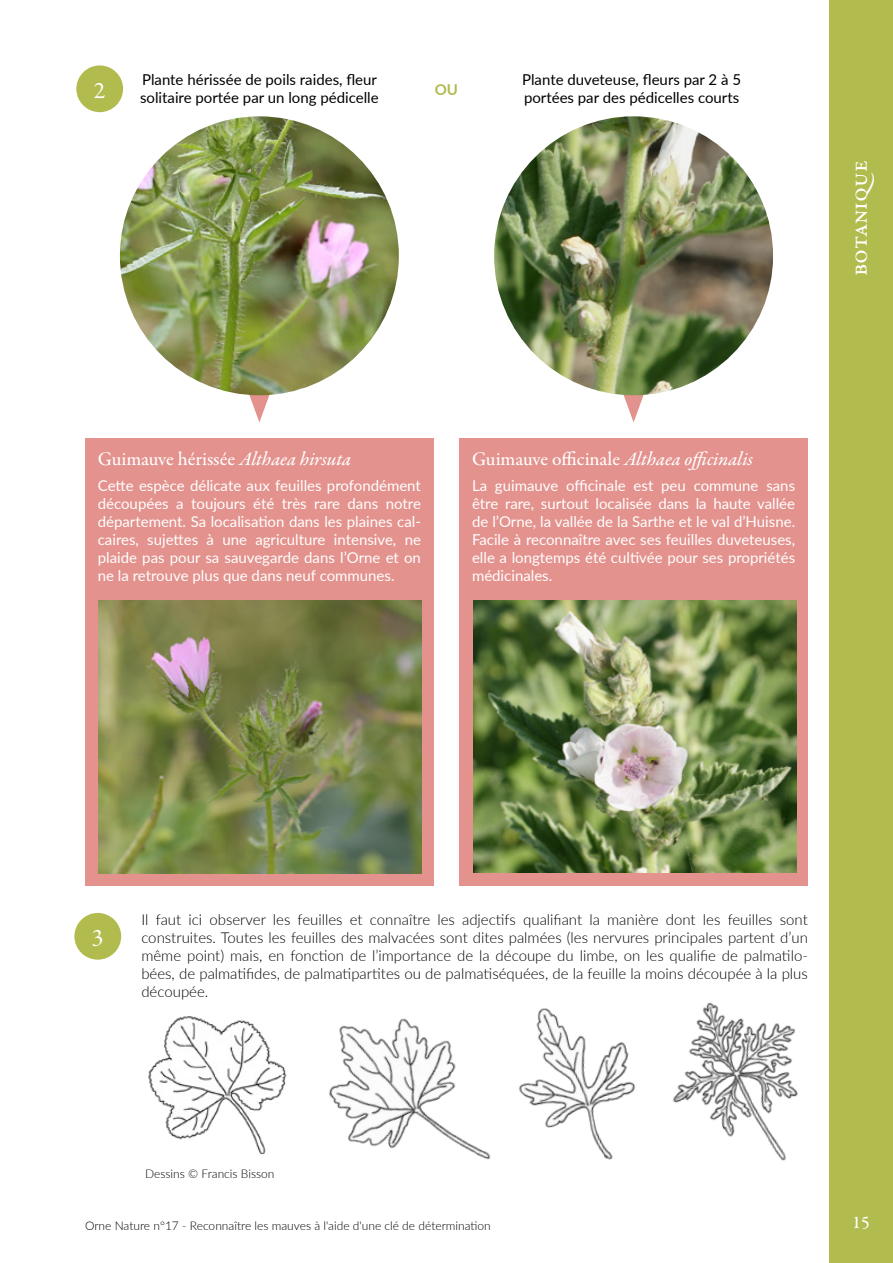
<style>
.page{position:relative;width:893px;height:1263px;background:#fff}
.page>*{position:absolute;margin:0;border:0;box-sizing:border-box;transform-origin:0 0}
.t1{font:500 24px "Garamond Premr Pro";letter-spacing:-.005em;color:#fff}
.t2{font:24px "Garamond Premr Pro";color:#fff}
.t3{font:500 19.5px "Garamond Premr Pro";color:#fff}
.t4{font:500 18px "Garamond Premr Pro";color:#fff}
.t5{font:15px/18px "Lato";color:#fff;text-align:justify}
.t6{font:300 15px/18px "Lato";color:#000;text-align:justify}
.t7{font:15px/18px "Lato";color:#000}
.t8{font:700 15px "Lato";color:#b2bb4e}
.t9{font:300 12px "Lato";color:#000}
.s1{font-family:"Garamond Premr Pro Med It";font-weight:400}
</style>
<div class="page">
<div style="left:76px;top:65px;width:47px;height:47px;background:#b2bb4e;border-radius:50%"></div>
<div style="left:74px;top:913px;width:47px;height:47px;background:#b2bb4e;border-radius:50%"></div>
<svg style="left:247px;top:394px;width:23px;height:28px"></svg>
<svg style="left:623px;top:394px;width:23px;height:28px"></svg>
<img style="left:120px;top:116px;width:279px;height:279px;border-radius:139px">
<img style="left:494px;top:116px;width:279px;height:279px;border-radius:139px">
<img style="left:148px;top:1016px;width:131px;height:139px">
<img style="left:279px;top:1018px;width:211px;height:142px">
<img style="left:490px;top:1008px;width:144px;height:152px">
<img style="left:634px;top:1002px;width:164px;height:159px">
<div style="left:85px;top:438px;width:349px;height:448px;background:#e3928d"></div>
<div style="left:459px;top:438px;width:349px;height:448px;background:#e3928d"></div>
<img style="left:99px;top:600px;width:323px;height:273px">
<img style="left:473px;top:600px;width:323px;height:272px">
<div style="left:829px;top:0;width:64px;height:1263px;background:#b2bb4e"></div>
<h1 class="t2" style="left:94px;top:76px;width:13px">2</h1>
<p class="t7" style="left:140px;top:70px;width:240px">Plante hérissée de poils raides, fleur solitaire portée par un long pédicelle</p>
<p class="t7" style="left:522px;top:70px;width:221px">Plante duveteuse, fleurs par 2 à 5 portées par des pédicelles courts</p>
<p class="t8" style="left:435px;top:78px;width:25px">OU</p>
<h1 class="t1" style="left:845px;top:276px;width:117px;rotate:-90deg">botanique</h1>
<h2 class="t3" style="left:98px;top:447px;width:255px">Guimauve hérissée <span class="s1">Althaea hirsuta</span></h2>
<p class="t5" style="left:98px;top:476px;width:325px">Cette espèce délicate aux feuilles profondément découpées a toujours été très rare dans notre département. Sa localisation dans les plaines cal&shy;caires, sujettes à une agriculture intensive, ne plaide pas pour sa sauvegarde dans l’Orne et on ne la retrouve plus que dans neuf communes.</p>
<h2 class="t3" style="left:472px;top:447px;width:283px">Guimauve officinale <span class="s1">Althaea officinalis</span></h2>
<p class="t5" style="left:472px;top:476px;width:325px">La guimauve officinale est peu commune sans être rare, surtout localisée dans la haute vallée de l’Orne, la vallée de la Sarthe et le val d’Huisne.<br>Facile à reconnaître avec ses feuilles duveteuses, elle a longtemps été cultivée pour ses propriétés médicinales.</p>
<h1 class="t2" style="left:92px;top:923px;width:13px">3</h1>
<p class="t6" style="left:141px;top:910px;width:668px">Il faut ici observer les feuilles et connaître les adjectifs qualifiant la manière dont les feuilles sont construites. Toutes les feuilles des malvacées sont dites palmées (les nervures principales partent d’un même point) mais, en fonction de l’importance de la découpe du limbe, on les qualifie de palmatilo&shy;bées, de palmatifides, de palmatipartites ou de palmatiséquées, de la feuille la moins découpée à la plus découpée.</p>
<p class="t9" style="left:145px;top:1165px;width:131px">Dessins © Francis Bisson</p>
<p class="t9" style="left:85px;top:1217px;width:407px">Orne Nature n°17 - Reconnaître les mauves à l'aide d'une clé de détermination</p>
<p class="t4" style="left:852px;top:1211px;width:19px">15</p>
</div>
